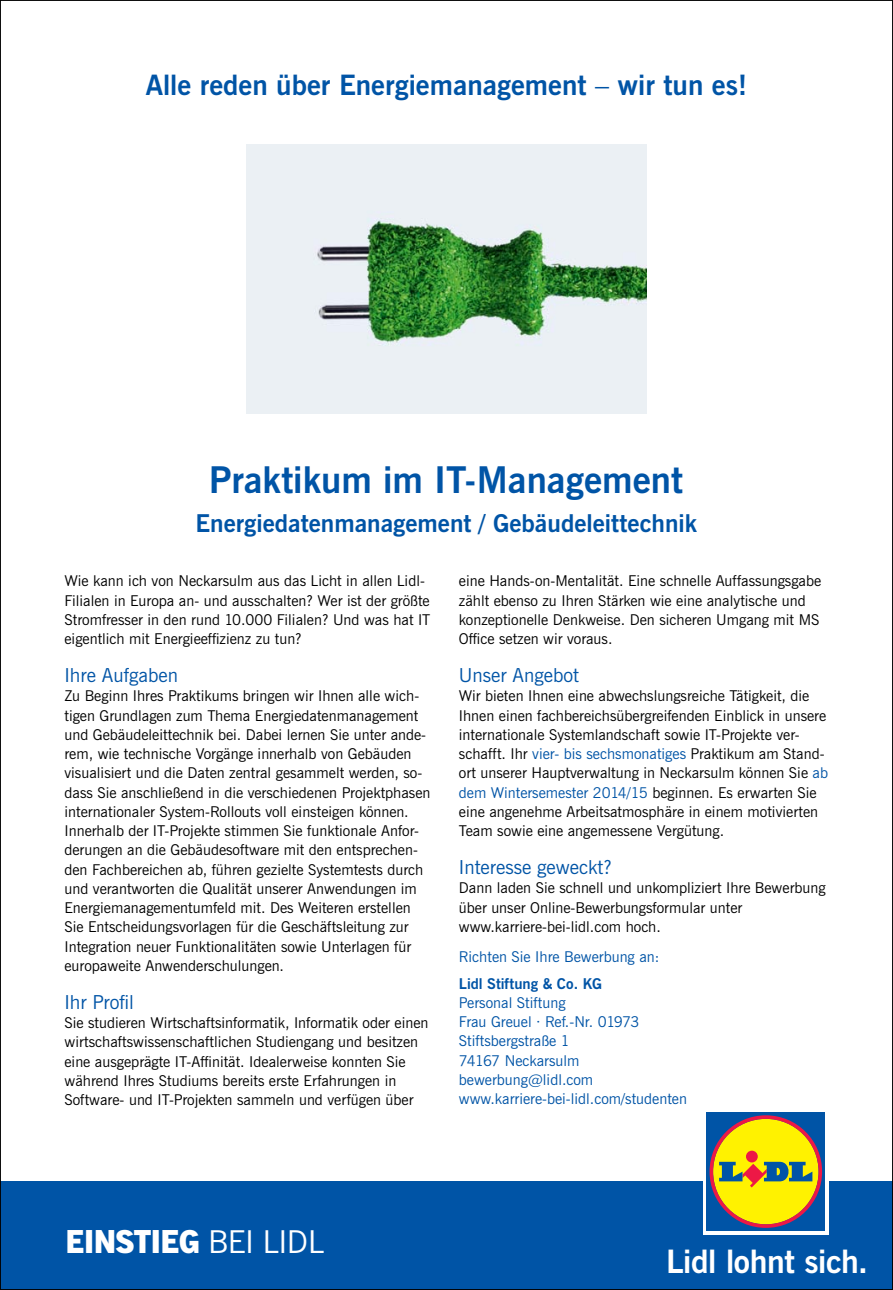
<style>
.page{position:relative;width:893px;height:1290px;background:#fff}
.page>*{position:absolute;margin:0;border:0;box-sizing:border-box;transform-origin:0 0}
.t1{font:36.75px "News Gothic Bd BT";color:#0054a6}
.t2{font:32.2px "News Gothic Bd BT";letter-spacing:-.015em;color:#fff}
.t3{font:31.5px "News Gothic X Bd";letter-spacing:-.025em;color:#fff}
.t4{font:28px "News Gothic Bd BT";color:#0054a6}
.t5{font:24.5px "News Gothic Bd BT";color:#0054a6}
.t6{font:19.25px "News Gothic BT";color:#0054a6}
.t7{font:14.88px/19.2px "News Gothic BT";color:#000}
.t8{font:14.88px/19.2px "News Gothic BT";color:#0054a6}
.t9{font:14.88px "News Gothic Bd BT";color:#0054a6}
.s1{font-family:"News Gothic BT"}
.s2{color:#0054a6}
</style>
<div class="page">
<img style="left:247px;top:145px;width:399px;height:269px">
<div style="left:0;top:1181px;width:893px;height:109px;background:#0054a6"></div>
<div style="left:703px;top:1108px;width:126px;height:126px;background:#fff"></div>
<div style="left:706px;top:1112px;width:119px;height:119px;background:#0054a6"></div>
<svg style="left:709px;top:1115px;width:113px;height:113px"></svg>
<h3 class="t4" style="left:146px;top:66px;width:603px">Alle reden über Energiemanagement <span class="s1">–</span> wir tun es!</h3>
<h1 class="t1" style="left:209px;top:455px;width:476px">Praktikum im IT-Management</h1>
<h3 class="t5" style="left:195px;top:507px;width:503px">Energiedatenmanagement / Gebäudeleittechnik</h3>
<p class="t7" style="left:64px;top:572px;width:367px">Wie kann ich von Neckarsulm aus das Licht in allen Lidl-Filialen in Europa an- und ausschalten? Wer ist der größte Stromfresser in den rund 10.000 Filialen? Und was hat IT eigentlich mit Energieeffizienz zu tun?</p>
<p class="t6" style="left:64px;top:662px;width:115px">I hre Aufgaben</p>
<p class="t7" style="left:64px;top:687px;width:368px">Zu Beginn I hres Praktikums bringen wir I hnen alle wich&shy;tigen Grundlagen zum Thema Energiedatenmanagement und Gebäudeleittechnik bei. Dabei lernen Sie unter ande&shy;rem, wie technische Vorgänge innerhalb von Gebäuden visualisiert und die Daten zentral gesammelt werden, so&shy;dass Sie anschließend in die verschiedenen Projektphasen internationaler System-Rollouts voll einsteigen können.<br>I nnerhalb der IT-Projekte stimmen Sie funktionale Anfor&shy;derungen an die Gebäudesoftware mit den entsprechen&shy;den Fachbereichen ab, führen gezielte Systemtests durch und verantworten die Qualität unserer Anwendungen im Energiemanagementumfeld mit. Des Weiteren erstellen Sie Entscheidungsvorlagen für die Geschäftsleitung zur<br>I ntegration neuer Funktionalitäten sowie Unterlagen für europaweite Anwenderschulungen.</p>
<p class="t6" style="left:64px;top:989px;width:71px">I hr Profil</p>
<p class="t7" style="left:64px;top:1013px;width:365px">Sie studieren Wirtschaftsinformatik, I nformatik oder einen wirtschaftswissenschaftlichen Studiengang und besitzen eine ausgeprägte IT-Affinität. I dealerweise konnten Sie während I hres Studiums bereits erste Erfahrungen in Software- und IT-Projekten sammeln und verfügen über</p>
<p class="t7" style="left:459px;top:572px;width:364px">eine Hands-on-Mentalität. Eine schnelle Auffassungsgabe zählt ebenso zu I hren Stärken wie eine analytische und konzeptionelle Denkweise. Den sicheren Umgang mit MS Office setzen wir voraus.</p>
<p class="t6" style="left:459px;top:662px;width:122px">Unser Angebot</p>
<p class="t7" style="left:459px;top:687px;width:371px">Wir bieten I hnen eine abwechslungsreiche Tätigkeit, die<br>I hnen einen fachbereichsübergreifenden Einblick in unsere internationale Systemlandschaft sowie IT-Projekte ver&shy;schafft. I hr <span class="s2">vier- bis sechsmonatiges</span> Praktikum am Stand&shy;ort unserer Hauptverwaltung in Neckarsulm können Sie <span class="s2">ab dem Wintersemester 2014/15</span> beginnen. Es erwarten Sie eine angenehme Arbeitsatmosphäre in einem motivierten Team sowie eine angemessene Vergütung.</p>
<p class="t6" style="left:459px;top:854px;width:154px">I nteresse geweckt?</p>
<p class="t7" style="left:459px;top:879px;width:368px">Dann laden Sie schnell und unkompliziert I hre Bewerbung über unser Online-Bewerbungsformular unter www.karriere-bei-lidl.com hoch.</p>
<p class="t8" style="left:459px;top:947px;width:202px">Richten Sie I hre Bewerbung an:</p>
<p class="t9" style="left:459px;top:973px;width:145px">Lidl Stiftung &amp; Co. KG</p>
<p class="t8" style="left:459px;top:993px;width:230px">Personal Stiftung<br>Frau Greuel · Ref.-Nr. 01973<br>Stiftsbergstraße 1<br>74167 Neckarsulm bewerbung@lidl.com www.karriere-bei-lidl.com/studenten</p>
<h3 class="t3" style="left:66px;top:1222px;width:251px">EINSTIEG <span class="s1">bei Lidl</span></h3>
<h2 class="t2" style="left:666px;top:1240px;width:203px">Lidl lohnt sich.</h2>
</div>
